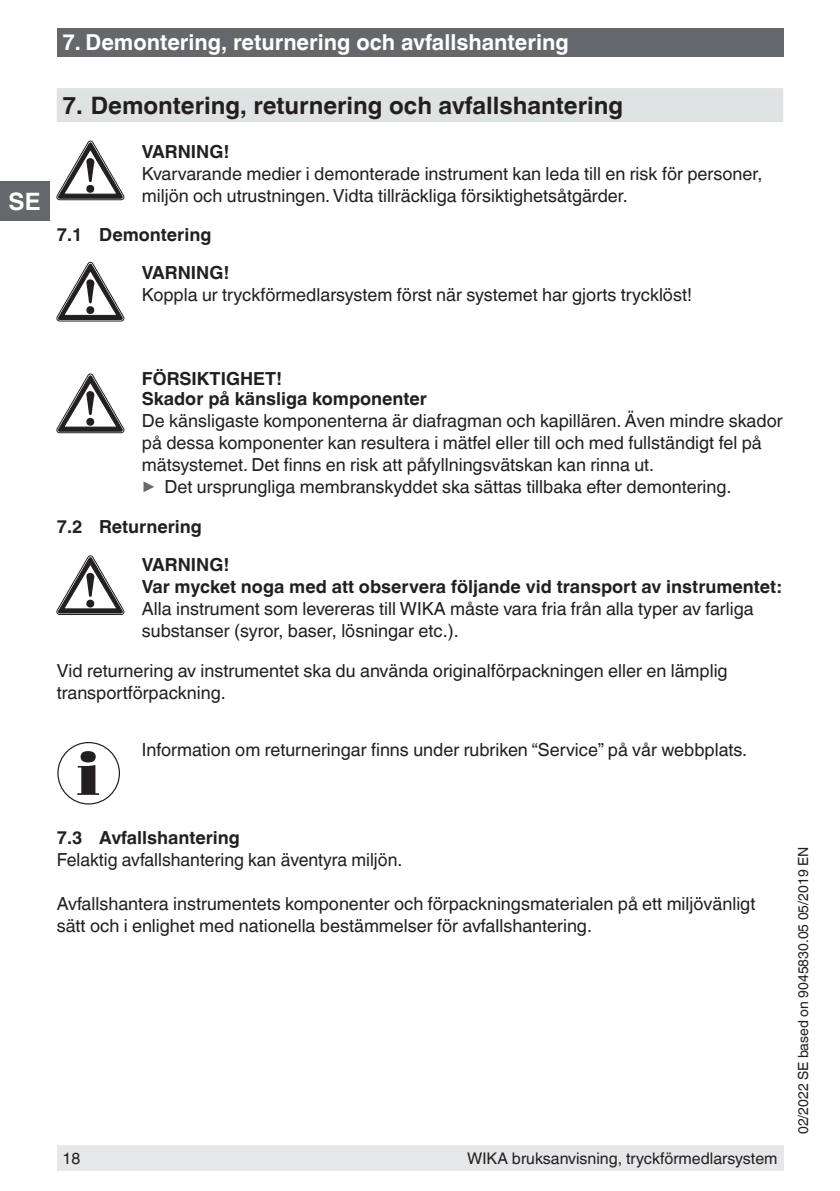
<style>
.page{position:relative;width:840px;height:1191px;background:#fff}
.page>*{position:absolute;margin:0;border:0;box-sizing:border-box;transform-origin:0 0}
.t1{font:700 24px "Helvetica World";color:#231f20}
.t2{font:700 24px "Helvetica World";color:#fff}
.t3{font:700 22px "Helvetica World";color:#fff}
.t4{font:18px/22px "Helvetica World";color:#231f20}
.t5{font:700 18px/38px "Helvetica World";color:#231f20}
.t6{font:16px "Helvetica World";color:#231f20}
.t7{font:14px "Helvetica World";color:#231f20}
.s1{font-size:17.8px;color:#64686b}
</style>
<div class="page">
<div style="left:57px;top:1145px;width:726px;height:26px;background:#e6e7e9"></div>
<div style="left:57px;top:28px;width:726px;height:29px;background:#64686b"></div>
<div style="left:0;top:181px;width:49px;height:40px;background:#64686b"></div>
<div style="left:57px;top:88px;width:725px;height:34px;background:#dfe2e2"></div>
<svg style="left:57px;top:141px;width:67px;height:59px"></svg>
<svg style="left:57px;top:262px;width:67px;height:59px"></svg>
<svg style="left:57px;top:374px;width:67px;height:59px"></svg>
<svg style="left:57px;top:555px;width:67px;height:59px"></svg>
<svg style="left:77px;top:751px;width:22px;height:44px"></svg>
<div style="left:57px;top:742px;width:63px;height:62px;border:1px solid #231f20;border-radius:50%"></div>
<h1 class="t2" style="left:9px;top:188px;width:33px">SE</h1>
<p class="t3" style="left:62px;top:30px;width:507px">7. Demontering, returnering och avfallshantering</p>
<h1 class="t1" style="left:62px;top:91px;width:562px">7. Demontering, returnering och avfallshantering</h1>
<p class="t5" style="left:142px;top:132px;width:89px">VARNING!</p>
<p class="t4" style="left:142px;top:162px;width:621px">Kvarvarande medier i demonterade instrument kan leda till en risk för personer, miljön och utrustningen. Vidta tillräckliga försiktighetsåtgärder.</p>
<p class="t5" style="left:142px;top:216px;width:89px;text-indent:-85px">7.1 Demontering<br>VARNING!</p>
<p class="t4" style="left:142px;top:284px;width:551px">Koppla ur tryckförmedlarsystem först när systemet har gjorts trycklöst!</p>
<p class="t5" style="left:142px;top:368px;width:286px;line-height:20.4px">FÖRSIKTIGHET!<br>Skador på känsliga komponenter</p>
<p class="t4" style="left:142px;top:410px;width:642px">De känsligaste komponenterna är diafragman och kapillären. Även mindre skador på dessa komponenter kan resultera i mätfel eller till och med fullständigt fel på mätsystemet. Det finns en risk att påfyllningsvätskan kan rinna ut.<br><span class="s1">▶</span> Det ursprungliga membranskyddet ska sättas tillbaka efter demontering.</p>
<p class="t5" style="left:142px;top:508px;width:89px;text-indent:-85px">7.2 Returnering<br>VARNING!</p>
<p class="t5" style="left:142px;top:568px;width:640px">Var mycket noga med att observera följande vid transport av instrumentet:</p>
<p class="t4" style="left:142px;top:598px;width:613px">Alla instrument som levereras till WIKA måste vara fria från alla typer av farliga substanser (syror, baser, lösningar etc.).</p>
<p class="t4" style="left:57px;top:659px;width:672px">Vid returnering av instrumentet ska du använda originalförpackningen eller en lämplig transportförpackning.</p>
<p class="t4" style="left:142px;top:738px;width:606px">Information om returneringar finns under rubriken “Service” på vår webbplats.</p>
<p class="t5" style="left:57px;top:818px;width:185px">7.3 Avfallshantering</p>
<p class="t4" style="left:57px;top:848px;width:347px">Felaktig avfallshantering kan äventyra miljön.</p>
<p class="t4" style="left:57px;top:892px;width:699px">Avfallshantera instrumentets komponenter och förpackningsmaterialen på ett miljövänligt sätt och i enlighet med nationella bestämmelser för avfallshantering.</p>
<p class="t6" style="left:62px;top:1149px;width:19px">18</p>
<p class="t6" style="left:467px;top:1149px;width:311px">WIKA bruksanvisning, tryckförmedlarsystem</p>
<p class="t7" style="left:794px;top:1134px;width:289px;rotate:-90deg">02/2022 SE based on 9045830.05 05/2019 EN</p>
</div>
